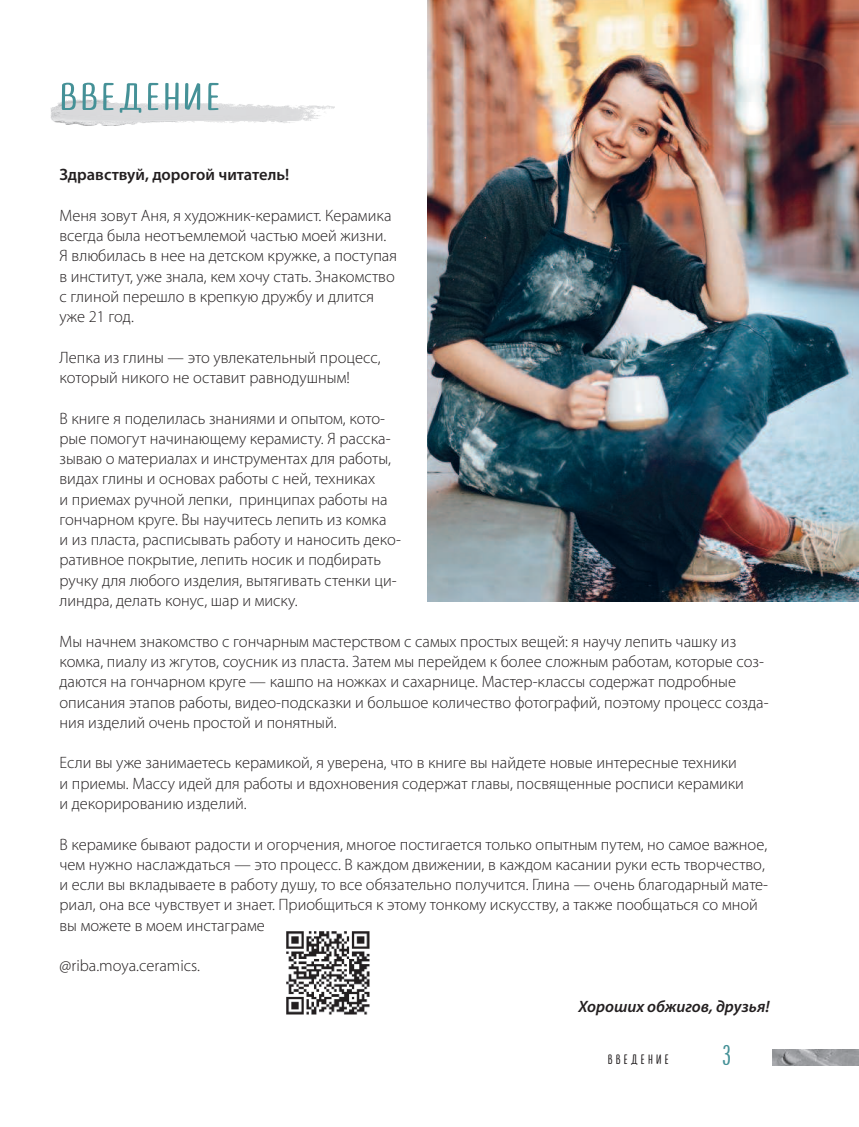
<style>
.page{position:relative;width:859px;height:1127px;background:#fff}
.page>*{position:absolute;margin:0;border:0;box-sizing:border-box;transform-origin:0 0}
.t1{font:39px "Lifehack Sans";letter-spacing:.075em;color:#459197;scale:1.3 1}
.t2{font:28.5px "Lifehack Sans";color:#459197}
.t3{font:300 16.5px/20.2px "Myriad Pro";color:#231f20}
.t4{font:600 16.5px "Myriad Pro";color:#231f20}
.t5{font:italic 600 16.5px "Myriad Pro";color:#231f20}
.t6{font:16.5px "Lifehack Sans";letter-spacing:.2em;color:#231f20}
</style>
<div class="page">
<img style="left:50px;top:99px;width:285px;height:27px">
<img style="left:427px;top:0;width:432px;height:601px">
<img style="left:286px;top:931px;width:84px;height:84px">
<img style="left:773px;top:1049px;width:86px;height:17px">
<h1 class="t1" style="left:60px;top:81px;width:125px">ВВЕДЕНИЕ</h1>
<p class="t4" style="left:60px;top:168px;width:231px">Здравствуй, дорогой читатель!</p>
<p class="t3" style="left:60px;top:206px;width:339px">Меня зовут Аня, я художник-керамист. Керамика всегда была неотъемлемой частью моей жизни.<br>Я влюбилась в нее на детском кружке, а поступая в институт, уже знала, кем хочу стать. Знакомство с глиной перешло в крепкую дружбу и длится уже 21 год.</p>
<p class="t3" style="left:60px;top:348px;width:323px">Лепка из глины — это увлекательный процесс, который никого не оставит равнодушным!</p>
<p class="t3" style="left:60px;top:409px;width:343px">В книге я поделилась знаниями и опытом, кото&shy;рые помогут начинающему керамисту. Я расска&shy;зываю о материалах и инструментах для работы, видах глины и основах работы с ней, техниках<br>и приемах ручной лепки, принципах работы на гончарном круге. Вы научитесь лепить из комка<br>и из пласта, расписывать работу и наносить деко&shy;ративное покрытие, лепить носик и подбирать ручку для любого изделия, вытягивать стенки ци&shy;линдра, делать конус, шар и миску.</p>
<p class="t3" style="left:60px;top:632px;width:711px">Мы начнем знакомство с гончарным мастерством с самых простых вещей: я научу лепить чашку из комка, пиалу из жгутов, соусник из пласта. Затем мы перейдем к более сложным работам, которые соз&shy;даются на гончарном круге — кашпо на ножках и сахарнице. Мастер-классы содержат подробные описания этапов работы, видео-подсказки и большое количество фотографий, поэтому процесс созда&shy;ния изделий очень простой и понятный.</p>
<p class="t3" style="left:60px;top:754px;width:686px">Если вы уже занимаетесь керамикой, я уверена, что в книге вы найдете новые интересные техники и приемы. Массу идей для работы и вдохновения содержат главы, посвященные росписи керамики и декорированию изделий.</p>
<p class="t3" style="left:60px;top:835px;width:710px">В керамике бывают радости и огорчения, многое постигается только опытным путем, но самое важное, чем нужно наслаждаться — это процесс. В каждом движении, в каждом касании руки есть творчество, и если вы вкладываете в работу душу, то все обязательно получится. Глина — очень благодарный мате&shy;риал, она все чувствует и знает. Приобщиться к этому тонкому искусству, а также пообщаться со мной вы можете в моем инстаграме</p>
<p class="t3" style="left:60px;top:957px;width:142px">@riba.moya.ceramics.</p>
<p class="t5" style="left:578px;top:1000px;width:193px">Хороших обжигов, друзья!</p>
<p class="t6" style="left:608px;top:1051px;width:62px">введение</p>
<h2 class="t2" style="left:722px;top:1043px;width:10px">3</h2>
</div>
